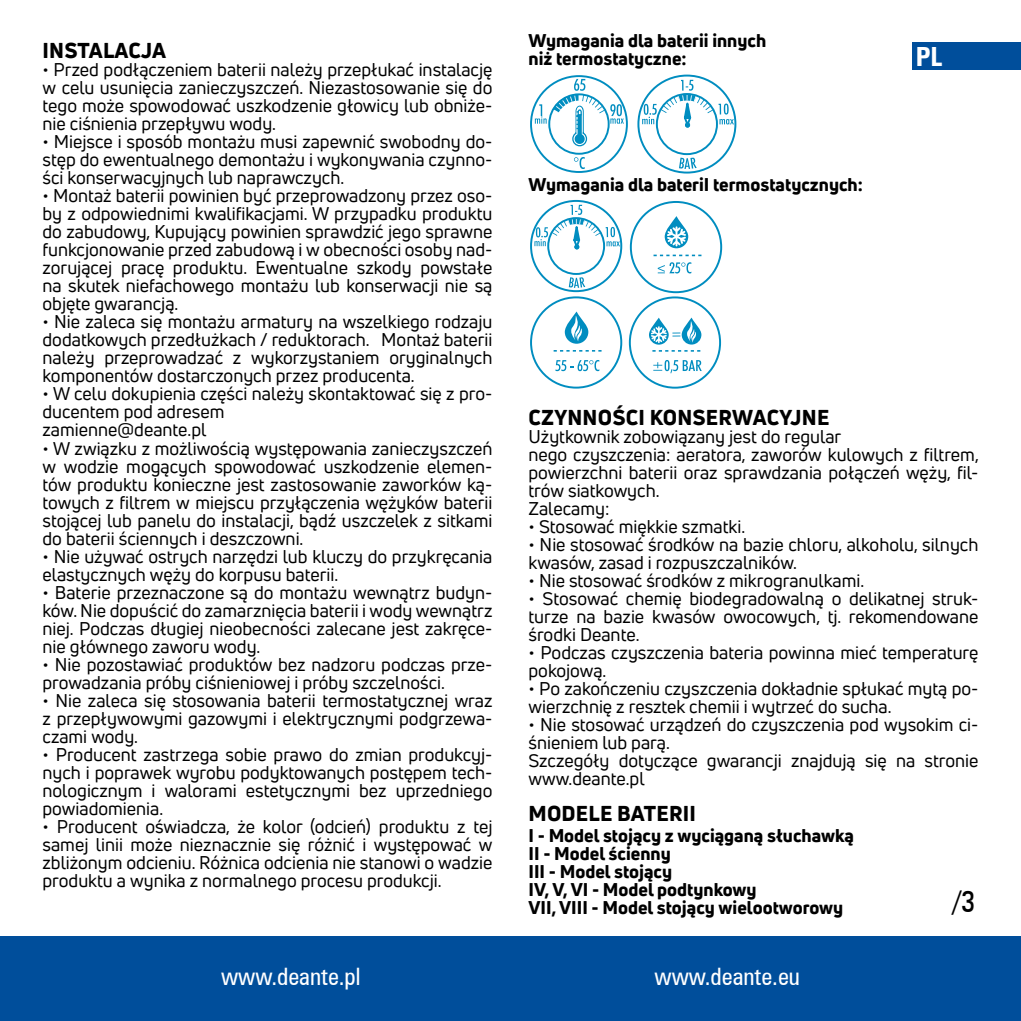
<style>
.page{position:relative;width:1021px;height:1021px;background:#fff}
.page>*{position:absolute;margin:0;border:0;box-sizing:border-box;transform-origin:0 0}
.t1{font:30px "Zurich Cn AT";color:#000}
.t2{font:24px "Zurich Cn AT";color:#fff}
.t3{font:700 24px "Zurich Cn PL";color:#fff}
.t4{font:800 21px "Uni Neue";letter-spacing:.01em;color:#000}
.t5{font:18px/18px "Uni Neue";color:#000;text-align:justify}
.t6{font:800 18px/18px "Uni Neue";color:#000}
</style>
<div class="page">
<div style="left:0;top:936px;width:1020px;height:84px;background:#004e9b"></div>
<div style="left:637px;top:75px;width:99px;height:98px;border:2px solid #008dc0;border-radius:50%"></div>
<div style="left:656px;top:93px;width:62px;height:62px;border:2px solid #008dc0;border-radius:50%"></div>
<svg style="left:679px;top:158px;width:17px;height:11px"></svg>
<svg style="left:642px;top:80px;width:92px;height:48px"></svg>
<div style="left:530px;top:75px;width:98px;height:98px;border:2px solid #008dc0;border-radius:50%"></div>
<div style="left:548px;top:93px;width:61px;height:62px;border:2px solid #008dc0;border-radius:50%"></div>
<svg style="left:574px;top:157px;width:10px;height:12px"></svg>
<svg style="left:552px;top:79px;width:72px;height:68px"></svg>
<svg style="left:535px;top:104px;width:11px;height:20px"></svg>
<svg style="left:565px;top:311px;width:23px;height:33px"></svg>
<svg style="left:569px;top:316px;width:14px;height:26px"></svg>
<div style="left:530px;top:296px;width:92px;height:92px;border:2px solid #008dc0;border-radius:50%"></div>
<svg style="left:553px;top:350px;width:48px;height:1px"></svg>
<div style="left:629px;top:296px;width:92px;height:92px;border:2px solid #008dc0;border-radius:50%"></div>
<svg style="left:652px;top:350px;width:48px;height:2px"></svg>
<svg style="left:681px;top:317px;width:20px;height:27px"></svg>
<svg style="left:649px;top:317px;width:48px;height:27px"></svg>
<svg style="left:555px;top:360px;width:44px;height:11px"></svg>
<svg style="left:653px;top:360px;width:48px;height:13px"></svg>
<svg style="left:534px;top:200px;width:189px;height:94px"></svg>
<div style="left:912px;top:43px;width:108px;height:27px;background:#004e9b"></div>
<p class="t4" style="left:43px;top:37px;width:125px">INSTALACJA</p>
<p class="t5" style="left:43px;top:61px;width:451px">• Przed podłączeniem baterii należy przepłukać instalację w celu usunięcia zanieczyszczeń. Niezastosowanie się do tego może spowodować uszkodzenie głowicy lub obniże&shy;nie ciśnienia przepływu wody.</p>
<p class="t5" style="left:43px;top:133px;width:451px">• Miejsce i sposób montażu musi zapewnić swobodny do&shy;stęp do ewentualnego demontażu i wykonywania czynno&shy;ści konserwacyjnych lub naprawczych.</p>
<p class="t5" style="left:43px;top:187px;width:451px">• Montaż baterii powinien być przeprowadzony przez oso&shy;by z odpowiednimi kwalifikacjami. W przypadku produktu do zabudowy, Kupujący powinien sprawdzić jego sprawne funkcjonowanie przed zabudową i w obecności osoby nad&shy;zorującej pracę produktu. Ewentualne szkody powstałe na skutek niefachowego montażu lub konserwacji nie są objęte gwarancją.</p>
<p class="t5" style="left:43px;top:313px;width:451px">• Nie zaleca się montażu armatury na wszelkiego rodzaju dodatkowych przedłużkach / reduktorach. Montaż baterii należy przeprowadzać z wykorzystaniem oryginalnych komponentów dostarczonych przez producenta.</p>
<p class="t5" style="left:43px;top:385px;width:451px;text-align:left">• W celu dokupienia części należy skontaktować się z pro&shy;ducentem pod adresem<br>zamienne@deante.pl</p>
<p class="t5" style="left:43px;top:439px;width:451px">• W związku z możliwością występowania zanieczyszczeń w wodzie mogących spowodować uszkodzenie elemen&shy;tów produktu konieczne jest zastosowanie zaworków ką&shy;towych z filtrem w miejscu przyłączenia wężyków baterii stojącej lub panelu do instalacji, bądź uszczelek z sitkami do baterii ściennych i deszczowni.</p>
<p class="t5" style="left:43px;top:547px;width:451px">• Nie używać ostrych narzędzi lub kluczy do przykręcania elastycznych węży do korpusu baterii.</p>
<p class="t5" style="left:43px;top:583px;width:451px">• Baterie przeznaczone są do montażu wewnątrz budyn&shy;ków. Nie dopuścić do zamarznięcia baterii i wody wewnątrz niej. Podczas długiej nieobecności zalecane jest zakręce&shy;nie głównego zaworu wody.</p>
<p class="t5" style="left:43px;top:655px;width:451px">• Nie pozostawiać produktów bez nadzoru podczas prze&shy;prowadzania próby ciśnieniowej i próby szczelności.</p>
<p class="t5" style="left:43px;top:691px;width:451px">• Nie zaleca się stosowania baterii termostatycznej wraz z przepływowymi gazowymi i elektrycznymi podgrzewa&shy;czami wody.</p>
<p class="t5" style="left:43px;top:745px;width:451px">• Producent zastrzega sobie prawo do zmian produkcyj&shy;nych i poprawek wyrobu podyktowanych postępem tech&shy;nologicznym i walorami estetycznymi bez uprzedniego powiadomienia.</p>
<p class="t5" style="left:43px;top:817px;width:451px">• Producent oświadcza, że kolor (odcień) produktu z tej samej linii może nieznacznie się różnić i występować w zbliżonym odcieniu. Różnica odcienia nie stanowi o wadzie produktu a wynika z normalnego procesu produkcji.</p>
<p class="t6" style="left:528px;top:31px;width:239px">Wymagania dla baterii innych niż termostatyczne:</p>
<p class="t6" style="left:528px;top:175px;width:336px">Wymagania dla bateriI termostatycznych:</p>
<h2 class="t3" style="left:915px;top:40px;width:28px">PL</h2>
<p class="t4" style="left:528px;top:403px;width:302px">CZYNNOŚCI KONSERWACYJNE</p>
<p class="t5" style="left:528px;top:427px;width:452px;text-align:left">Użytkownik zobowiązany jest do regular<br>nego czyszczenia: aeratora, zaworów kulowych z filtrem, powierzchni baterii oraz sprawdzania połączeń węży, fil&shy;trów siatkowych.<br>Zalecamy:</p>
<p class="t5" style="left:528px;top:517px;width:218px">• Stosować miękkie szmatki.</p>
<p class="t5" style="left:528px;top:535px;width:451px">• Nie stosować środków na bazie chloru, alkoholu, silnych kwasów, zasad i rozpuszczalników.</p>
<p class="t5" style="left:528px;top:571px;width:337px">• Nie stosować środków z mikrogranulkami.</p>
<p class="t5" style="left:528px;top:589px;width:451px">• Stosować chemię biodegradowalną o delikatnej struk&shy;turze na bazie kwasów owocowych, tj. rekomendowane środki Deante.</p>
<p class="t5" style="left:528px;top:643px;width:451px">• Podczas czyszczenia bateria powinna mieć temperaturę pokojową.</p>
<p class="t5" style="left:528px;top:679px;width:451px">• Po zakończeniu czyszczenia dokładnie spłukać mytą po&shy;wierzchnię z resztek chemii i wytrzeć do sucha.</p>
<p class="t5" style="left:528px;top:715px;width:451px;text-align:left">• Nie stosować urządzeń do czyszczenia pod wysokim ci&shy;śnieniem lub parą.<br>Szczegóły dotyczące gwarancji znajdują się na stronie www.deante.pl</p>
<p class="t4" style="left:528px;top:799px;width:169px">MODELE BATERII</p>
<p class="t6" style="left:528px;top:826px;width:327px">I - Model stojący z wyciąganą słuchawką<br>II - Model ścienny<br>III - Model stojący<br>IV, V, VI - Model podtynkowy<br>VII, VIII - Model stojący wielootworowy</p>
<h1 class="t1" style="left:952px;top:883px;width:24px">/3</h1>
<h2 class="t2" style="left:221px;top:962px;width:141px">www.deante.pl</h2>
<h2 class="t2" style="left:654px;top:962px;width:147px">www.deante.eu</h2>
</div>
